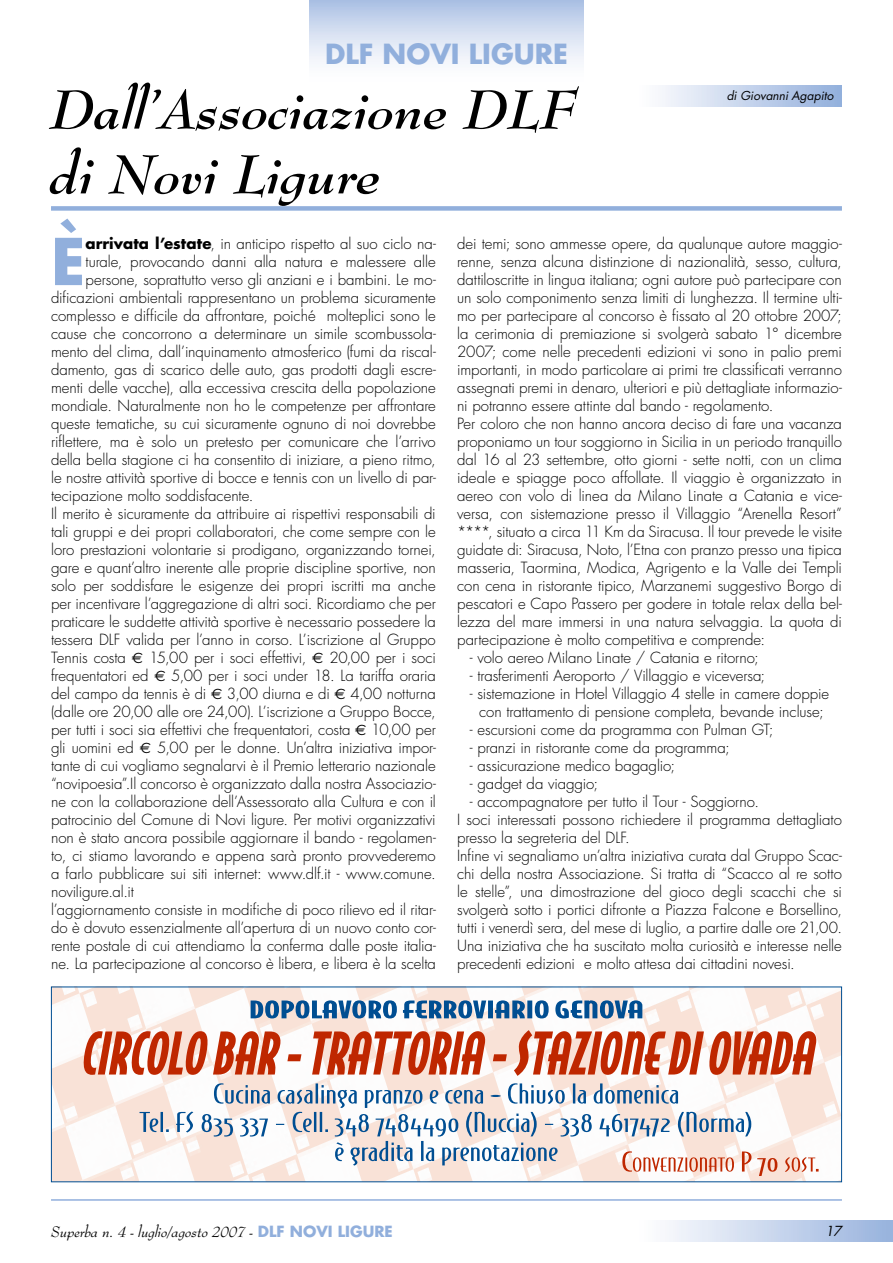
<style>
.page{position:relative;width:893px;height:1263px;background:#fff}
.page>*{position:absolute;margin:0;border:0;box-sizing:border-box;transform-origin:0 0}
.t1{font:700 62.7px "Futura";color:#91afdc}
.t2{font:italic 700 54px/64.8px "Bernhard Modern BT";color:#000}
.t3{font:700 27px "Futura";color:#91afdc}
.t4{font:300 15px/18px "Futura";letter-spacing:-.005em;color:#000}
.t5{font:italic 15px "Bernhard Modern BT";color:#000}
.t6{font:italic 13.5px "Futura";color:#000}
.t7{font:italic 12px "Futura";color:#000}
.s1{font-weight:700}
.s2{font-family:"Euro Sans";font-weight:400}
.s3{font-family:"Futura";font-weight:700;font-style:normal;color:#91afdc}
</style>
<div class="page">
<hr style="left:51px;top:1199px;width:791px;height:2px;background:#91afdc">
<div style="left:51px;top:206px;width:791px;height:5px;background:#91afdc"></div>
<div style="left:638px;top:85px;width:204px;height:21px;background:linear-gradient(to right,#fff,#93afdc)"></div>
<div style="left:309px;top:0;width:275px;height:85px;background:linear-gradient(to bottom,#b1c4e6,#fff)"></div>
<div style="left:638px;top:1220px;width:255px;height:22px;background:linear-gradient(to right,#fff,#98b3dd)"></div>
<img style="left:53px;top:988px;width:787px;height:192px">
<svg style="left:251px;top:1000px;width:391px;height:18px"></svg>
<svg style="left:81px;top:1030px;width:736px;height:46px"></svg>
<svg style="left:140px;top:1083px;width:679px;height:93px"></svg>
<h3 class="t3" style="left:325px;top:35px;width:244px">DLF NOVI LIGURE</h3>
<h2 class="t2" style="left:51px;top:76px;width:527px">Dall’Associazione DLF di Novi Ligure</h2>
<p class="t7" style="left:727px;top:88px;width:108px">di Giovanni Agapito</p>
<h1 class="t1" style="left:51px;top:218px;width:36px">È</h1>
<p class="t4" style="left:86px;top:235px;width:352px"><span class="s1">arrivata l’estate</span>, in anticipo rispetto al suo ciclo na-</p>
<p class="t4" style="left:86px;top:253px;width:352px">turale, provocando danni alla natura e malessere alle</p>
<p class="t4" style="left:86px;top:271px;width:352px">persone, soprattutto verso gli anziani e i bambini. Le mo-</p>
<p class="t4" style="left:51px;top:289px;width:386px">dificazioni ambientali rappresentano un problema sicuramente</p>
<p class="t4" style="left:51px;top:307px;width:386px">complesso e difficile da affrontare, poiché molteplici sono le</p>
<p class="t4" style="left:51px;top:325px;width:386px">cause che concorrono a determinare un simile scombussola-</p>
<p class="t4" style="left:51px;top:343px;width:386px">mento del clima, dall’inquinamento atmosferico (fumi da riscal-</p>
<p class="t4" style="left:51px;top:361px;width:386px">damento, gas di scarico delle auto, gas prodotti dagli escre-</p>
<p class="t4" style="left:51px;top:379px;width:386px">menti delle vacche), alla eccessiva crescita della popolazione</p>
<p class="t4" style="left:51px;top:397px;width:386px">mondiale. Naturalmente non ho le competenze per affrontare</p>
<p class="t4" style="left:51px;top:415px;width:386px">queste tematiche, su cui sicuramente ognuno di noi dovrebbe</p>
<p class="t4" style="left:51px;top:433px;width:386px">riflettere, ma è solo un pretesto per comunicare che l’arrivo</p>
<p class="t4" style="left:51px;top:451px;width:386px">della bella stagione ci ha consentito di iniziare, a pieno ritmo,</p>
<p class="t4" style="left:51px;top:469px;width:386px">le nostre attività sportive di bocce e tennis con un livello di par-</p>
<p class="t4" style="left:51px;top:487px;width:204px">tecipazione molto soddisfacente.</p>
<p class="t4" style="left:51px;top:505px;width:386px">Il merito è sicuramente da attribuire ai rispettivi responsabili di</p>
<p class="t4" style="left:51px;top:523px;width:386px">tali gruppi e dei propri collaboratori, che come sempre con le</p>
<p class="t4" style="left:51px;top:541px;width:386px">loro prestazioni volontarie si prodigano, organizzando tornei,</p>
<p class="t4" style="left:51px;top:559px;width:386px">gare e quant’altro inerente alle proprie discipline sportive, non</p>
<p class="t4" style="left:51px;top:577px;width:386px">solo per soddisfare le esigenze dei propri iscritti ma anche</p>
<p class="t4" style="left:51px;top:595px;width:386px">per incentivare l’aggregazione di altri soci. Ricordiamo che per</p>
<p class="t4" style="left:51px;top:613px;width:386px">praticare le suddette attività sportive è necessario possedere la</p>
<p class="t4" style="left:51px;top:631px;width:386px">tessera DLF valida per l’anno in corso. L’iscrizione al Gruppo</p>
<p class="t4" style="left:51px;top:649px;width:386px">Tennis costa <span class="s2">E</span> 15,00 per i soci effettivi, <span class="s2">E</span> 20,00 per i soci</p>
<p class="t4" style="left:51px;top:667px;width:386px">frequentatori ed <span class="s2">E</span> 5,00 per i soci under 18. La tariffa oraria</p>
<p class="t4" style="left:51px;top:685px;width:386px">del campo da tennis è di <span class="s2">E</span> 3,00 diurna e di <span class="s2">E</span> 4,00 notturna</p>
<p class="t4" style="left:51px;top:703px;width:386px">(dalle ore 20,00 alle ore 24,00). L’iscrizione a Gruppo Bocce,</p>
<p class="t4" style="left:51px;top:721px;width:386px">per tutti i soci sia effettivi che frequentatori, costa <span class="s2">E</span> 10,00 per</p>
<p class="t4" style="left:51px;top:739px;width:386px">gli uomini ed <span class="s2">E</span> 5,00 per le donne. Un’altra iniziativa impor-</p>
<p class="t4" style="left:51px;top:757px;width:386px">tante di cui vogliamo segnalarvi è il Premio letterario nazionale</p>
<p class="t4" style="left:51px;top:775px;width:386px">“novipoesia”.Il concorso è organizzato dalla nostra Associazio-</p>
<p class="t4" style="left:51px;top:793px;width:386px">ne con la collaborazione dell’Assessorato alla Cultura e con il</p>
<p class="t4" style="left:51px;top:811px;width:386px">patrocinio del Comune di Novi ligure. Per motivi organizzativi</p>
<p class="t4" style="left:51px;top:829px;width:386px">non è stato ancora possibile aggiornare il bando - regolamen-</p>
<p class="t4" style="left:51px;top:847px;width:386px">to, ci stiamo lavorando e appena sarà pronto provvederemo</p>
<p class="t4" style="left:51px;top:865px;width:386px">a farlo pubblicare sui siti internet: www.dlf.it - www.comune.</p>
<p class="t4" style="left:51px;top:883px;width:84px">noviligure.al.it</p>
<p class="t4" style="left:51px;top:901px;width:386px">l’aggiornamento consiste in modifiche di poco rilievo ed il ritar-</p>
<p class="t4" style="left:51px;top:919px;width:386px">do è dovuto essenzialmente all’apertura di un nuovo conto cor-</p>
<p class="t4" style="left:51px;top:937px;width:386px">rente postale di cui attendiamo la conferma dalle poste italia-</p>
<p class="t4" style="left:51px;top:955px;width:386px">ne. La partecipazione al concorso è libera, e libera è la scelta</p>
<p class="t4" style="left:457px;top:234px;width:386px">dei temi; sono ammesse opere, da qualunque autore maggio&shy;renne, senza alcuna distinzione di nazionalità, sesso, cultura, dattiloscritte in lingua italiana; ogni autore può partecipare con un solo componimento senza limiti di lunghezza. Il termine ulti&shy;mo per partecipare al concorso è fissato al 20 ottobre 2007; la cerimonia di premiazione si svolgerà sabato 1° dicembre 2007; come nelle precedenti edizioni vi sono in palio premi importanti, in modo particolare ai primi tre classificati verranno assegnati premi in denaro, ulteriori e più dettagliate informazio&shy;ni potranno essere attinte dal bando - regolamento.<br>Per coloro che non hanno ancora deciso di fare una vacanza proponiamo un tour soggiorno in Sicilia in un periodo tranquillo dal 16 al 23 settembre, otto giorni - sette notti, con un clima ideale e spiagge poco affollate. Il viaggio è organizzato in aereo con volo di linea da Milano Linate a Catania e vice&shy;versa, con sistemazione presso il Villaggio “Arenella Resort” ****, situato a circa 11 Km da Siracusa. Il tour prevede le visite guidate di: Siracusa, Noto, l’Etna con pranzo presso una tipica masseria, Taormina, Modica, Agrigento e la Valle dei Templi con cena in ristorante tipico, Marzanemi suggestivo Borgo di pescatori e Capo Passero per godere in totale relax della bel&shy;lezza del mare immersi in una natura selvaggia. La quota di partecipazione è molto competitiva e comprende:</p>
<p class="t4" style="left:470px;top:648px;width:290px">- volo aereo Milano Linate / Catania e ritorno;</p>
<p class="t4" style="left:470px;top:666px;width:297px">- trasferimenti Aeroporto / Villaggio e viceversa;</p>
<p class="t4" style="left:470px;top:684px;width:361px;text-align:center">- sistemazione in Hotel Villaggio 4 stelle in camere doppie con trattamento di pensione completa, bevande incluse;</p>
<p class="t4" style="left:470px;top:720px;width:305px">- escursioni come da programma con Pulman GT;</p>
<p class="t4" style="left:470px;top:738px;width:261px">- pranzi in ristorante come da programma;</p>
<p class="t4" style="left:470px;top:756px;width:207px">- assicurazione medico bagaglio;</p>
<p class="t4" style="left:470px;top:774px;width:130px">- gadget da viaggio;</p>
<p class="t4" style="left:457px;top:792px;width:386px;text-indent:13px">- accompagnatore per tutto il Tour - Soggiorno.<br>I soci interessati possono richiedere il programma dettagliato presso la segreteria del DLF.<br>Infine vi segnaliamo un’altra iniziativa curata dal Gruppo Scac&shy;chi della nostra Associazione. Si tratta di “Scacco al re sotto le stelle”, una dimostrazione del gioco degli scacchi che si svolgerà sotto i portici difronte a Piazza Falcone e Borsellino, tutti i venerdì sera, del mese di luglio, a partire dalle ore 21,00.<br>Una iniziativa che ha suscitato molta curiosità e interesse nelle precedenti edizioni e molto attesa dai cittadini novesi.</p>
<p class="t5" style="left:51px;top:1222px;width:343px">Superba n. 4 - luglio/agosto 2007 - <span class="s3">DLF NOVI LIGURE</span></p>
<p class="t6" style="left:825px;top:1222px;width:18px">17</p>
</div>
